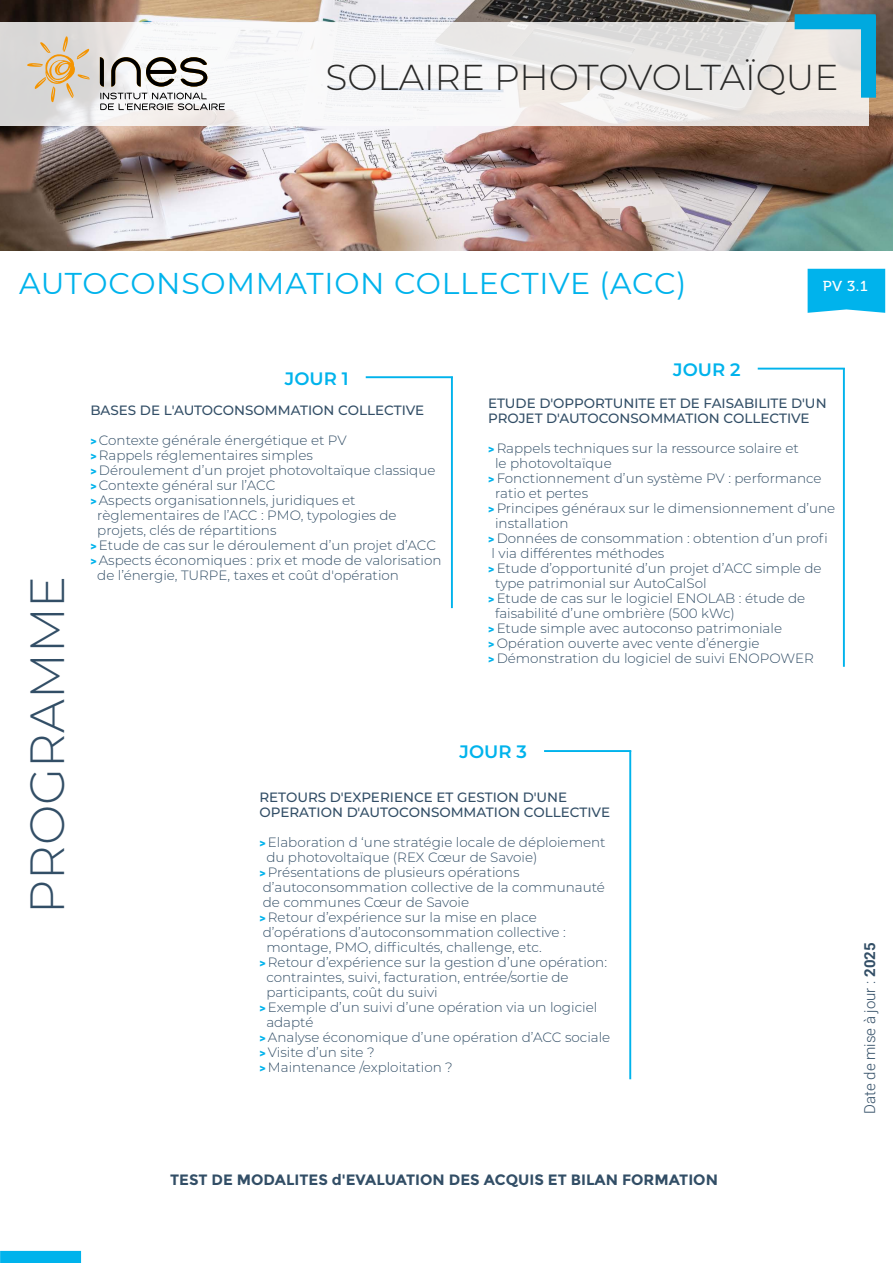
<style>
.page{position:relative;width:893px;height:1263px;background:#fff}
.page>*{position:absolute;margin:0;border:0;box-sizing:border-box;transform-origin:0 0}
.t1{font:300 48px "Montserrat";color:#324e66}
.t2{font:300 36px "Montserrat";color:#282827}
.t3{font:30px "Montserrat";letter-spacing:.025em;color:#00b3ec}
.t4{font:600 18px "Montserrat";color:#00b3ec}
.t5{font:700 15px "Montserrat";color:#324e66}
.t6{font:300 15px "Roboto";color:#324e66}
.t7{font:14.4px "Museo 500";letter-spacing:.04em;color:#fff;scale:1.05 1}
.t8{font:300 13.5px "Montserrat";color:#324e66}
.t9{font:500 13.5px/15px "Montserrat";color:#324e66}
.s1{font-family:"Roboto";font-weight:900;font-size:12px;color:#00b3ec}
.s2{font-weight:700}
</style>
<div class="page">
<hr style="left:366px;top:376px;width:87px;height:2px;background:#00b3ec">
<hr style="left:451px;top:377px;width:2px;height:231px;background:#00b3ec">
<div style="left:0;top:1251px;width:81px;height:12px;background:#00b3ec"></div>
<div style="left:808px;top:269px;width:77px;height:44px;background:#00b3ec"></div>
<hr style="left:758px;top:368px;width:87px;height:2px;background:#00b3ec">
<hr style="left:843px;top:368px;width:2px;height:299px;background:#00b3ec">
<img style="left:0;top:0;width:893px;height:251px">
<svg style="left:0;top:23px;width:869px;height:103px"></svg>
<div style="left:861px;top:15px;width:15px;height:83px;background:#00a9df"></div>
<div style="left:795px;top:14px;width:80px;height:15px;background:#00a9df"></div>
<svg style="left:100px;top:93px;width:125px;height:17px"></svg>
<svg style="left:27px;top:36px;width:63px;height:66px;background:#dcccb4"></svg>
<svg style="left:100px;top:57px;width:4px;height:30px"></svg>
<svg style="left:111px;top:57px;width:96px;height:30px"></svg>
<svg style="left:640px;top:204px;width:32px;height:18px"></svg>
<div style="left:603px;top:209px;width:17px;height:10px;background:#dccfc9"></div>
<hr style="left:544px;top:750px;width:87px;height:2px;background:#00b3ec">
<hr style="left:629px;top:750px;width:2px;height:329px;background:#00b3ec">
<h2 class="t2" style="left:326px;top:53px;width:514px">SOLAIRE PHOTOVOLTAÏQUE</h2>
<h3 class="t3" style="left:19px;top:262px;width:669px">AUTOCONSOMMATION COLLECTIVE (ACC)</h3>
<p class="t7" style="left:823px;top:278px;width:44px">PV 3.1</p>
<p class="t7" style="left:827px;top:278px;width:38px">PV20</p>
<h1 class="t1" style="left:14px;top:913px;width:340px;rotate:-90deg">PROGRAMME</h1>
<h3 class="t4" style="left:285px;top:365px;width:65px">JOUR 1</h3>
<p class="t9" style="left:90px;top:402px;width:335px">BASES DE L'AUTOCONSOMMATION COLLECTIVE</p>
<p class="t8" style="left:90px;top:431px;width:258px"><span class="s1">&gt;</span> Contexte générale énergétique et PV</p>
<p class="t8" style="left:90px;top:446px;width:224px"><span class="s1">&gt;</span> Rappels réglementaires simples</p>
<p class="t8" style="left:90px;top:461px;width:347px"><span class="s1">&gt;</span> Déroulement d’un projet photovoltaïque classique</p>
<p class="t8" style="left:90px;top:476px;width:187px"><span class="s1">&gt;</span> Contexte général sur l’ACC</p>
<p class="t8" style="left:90px;top:491px;width:267px"><span class="s1">&gt;</span> Aspects organisationnels, juridiques et</p>
<p class="t8" style="left:97px;top:506px;width:301px">règlementaires de l’ACC : PMO, typologies de</p>
<p class="t8" style="left:97px;top:521px;width:181px">projets, clés de répartitions</p>
<p class="t8" style="left:90px;top:536px;width:347px"><span class="s1">&gt;</span> Etude de cas sur le déroulement d’un projet d’ACC</p>
<p class="t8" style="left:90px;top:551px;width:353px"><span class="s1">&gt;</span> Aspects économiques : prix et mode de valorisation</p>
<p class="t8" style="left:97px;top:566px;width:303px">de l’énergie, TURPE, taxes et coût d'opération</p>
<h3 class="t4" style="left:673px;top:357px;width:69px">JOUR 2</h3>
<p class="t9" style="left:488px;top:395px;width:340px">ETUDE D'OPPORTUNITE ET DE FAISABILITE D'UN<br>PROJET D'AUTOCONSOMMATION COLLECTIVE</p>
<p class="t8" style="left:488px;top:439px;width:312px"><span class="s1">&gt;</span> Rappels techniques sur la ressource solaire et</p>
<p class="t8" style="left:495px;top:454px;width:118px">le photovoltaïque</p>
<p class="t8" style="left:488px;top:469px;width:335px"><span class="s1">&gt;</span> Fonctionnement d’un système PV : performance</p>
<p class="t8" style="left:495px;top:484px;width:95px">ratio et pertes</p>
<p class="t8" style="left:488px;top:499px;width:349px"><span class="s1">&gt;</span> Principes généraux sur le dimensionnement d’une</p>
<p class="t8" style="left:495px;top:514px;width:75px">installation</p>
<p class="t8" style="left:488px;top:529px;width:341px"><span class="s1">&gt;</span> Données de consommation : obtention d’un profi</p>
<p class="t8" style="left:492px;top:544px;width:174px">l via différentes méthodes</p>
<p class="t8" style="left:488px;top:559px;width:335px"><span class="s1">&gt;</span> Etude d’opportunité d’un projet d’ACC simple de</p>
<p class="t8" style="left:495px;top:574px;width:213px">type patrimonial sur AutoCalSol</p>
<p class="t8" style="left:488px;top:589px;width:319px"><span class="s1">&gt;</span> Etude de cas sur le logiciel ENOLAB : étude de</p>
<p class="t8" style="left:495px;top:604px;width:241px">faisabilité d’une ombrière (500 kWc)</p>
<p class="t8" style="left:488px;top:619px;width:295px"><span class="s1">&gt;</span> Etude simple avec autoconso patrimoniale</p>
<p class="t8" style="left:488px;top:634px;width:273px"><span class="s1">&gt;</span> Opération ouverte avec vente d’énergie</p>
<p class="t8" style="left:488px;top:649px;width:327px"><span class="s1">&gt;</span> Démonstration du logiciel de suivi ENOPOWER</p>
<h3 class="t4" style="left:460px;top:739px;width:69px">JOUR 3</h3>
<p class="t9" style="left:259px;top:789px;width:352px">RETOURS D'EXPERIENCE ET GESTION D'UNE<br>OPERATION D'AUTOCONSOMMATION COLLECTIVE</p>
<p class="t8" style="left:259px;top:833px;width:348px"><span class="s1">&gt;</span> Elaboration d ‘une stratégie locale de déploiement</p>
<p class="t8" style="left:266px;top:848px;width:273px">du photovoltaïque (REX Cœur de Savoie)</p>
<p class="t8" style="left:259px;top:863px;width:262px"><span class="s1">&gt;</span> Présentations de plusieurs opérations</p>
<p class="t8" style="left:263px;top:878px;width:344px">d’autoconsommation collective de la communauté</p>
<p class="t8" style="left:263px;top:893px;width:208px">de communes Cœur de Savoie</p>
<p class="t8" style="left:259px;top:908px;width:279px"><span class="s1">&gt;</span> Retour d’expérience sur la mise en place</p>
<p class="t8" style="left:263px;top:923px;width:304px">d’opérations d’autoconsommation collective :</p>
<p class="t8" style="left:266px;top:938px;width:277px">montage, PMO, difficultés, challenge, etc.</p>
<p class="t8" style="left:259px;top:953px;width:349px"><span class="s1">&gt;</span> Retour d’expérience sur la gestion d’une opération:</p>
<p class="t8" style="left:266px;top:968px;width:304px">contraintes, suivi, facturation, entrée/sortie de</p>
<p class="t8" style="left:266px;top:983px;width:173px">participants, coût du suivi</p>
<p class="t8" style="left:259px;top:998px;width:339px"><span class="s1">&gt;</span> Exemple d’un suivi d’une opération via un logiciel</p>
<p class="t8" style="left:266px;top:1013px;width:49px">adapté</p>
<p class="t8" style="left:259px;top:1028px;width:352px"><span class="s1">&gt;</span> Analyse économique d’une opération d’ACC sociale</p>
<p class="t8" style="left:259px;top:1043px;width:117px"><span class="s1">&gt;</span> Visite d’un site ?</p>
<p class="t8" style="left:259px;top:1058px;width:195px"><span class="s1">&gt;</span> Maintenance /exploitation ?</p>
<p class="t5" style="left:170px;top:1170px;width:549px">TEST DE MODALITES d'EVALUATION DES ACQUIS ET BILAN FORMATION</p>
<p class="t6" style="left:859px;top:1114px;width:173px;rotate:-90deg">Date de mise à jour : <span class="s2">2025</span></p>
</div>
